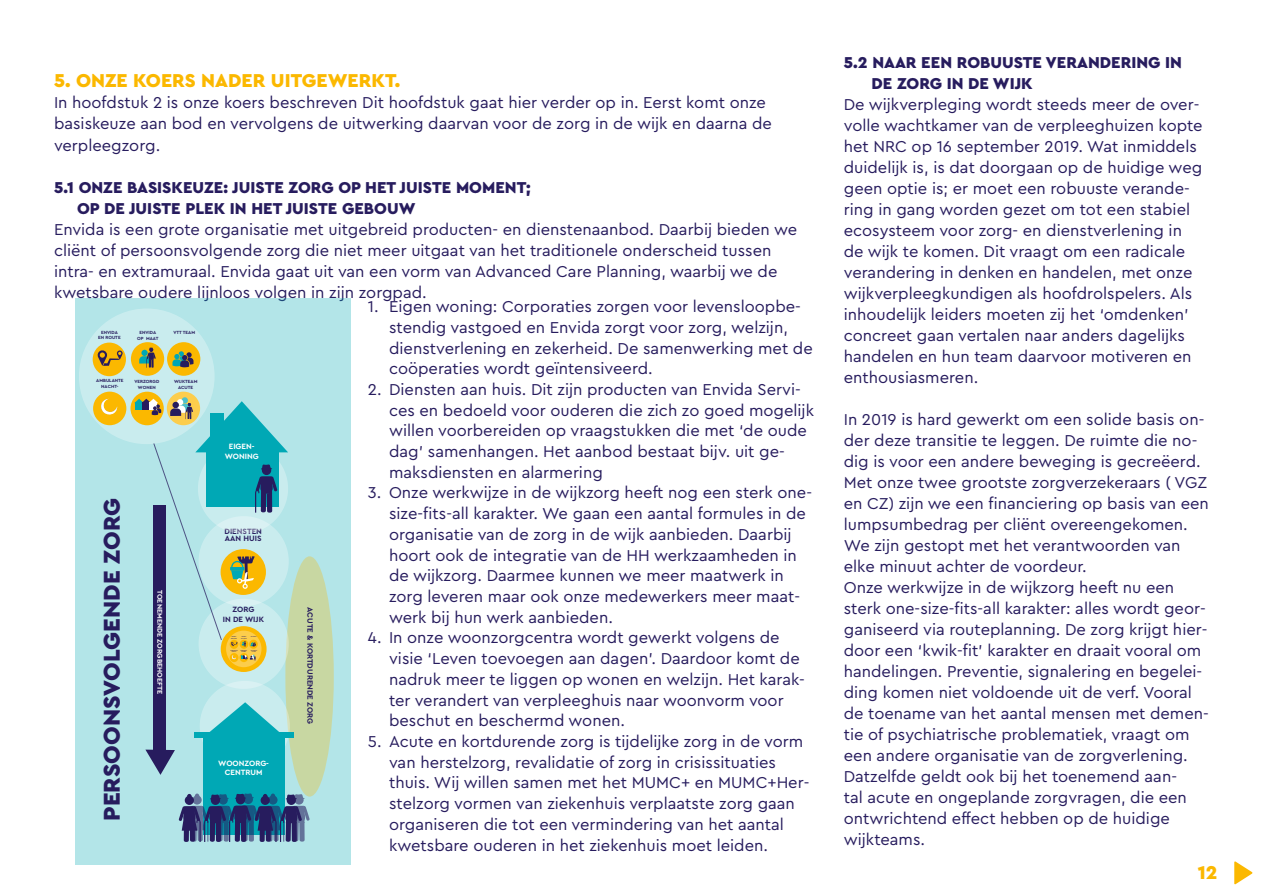
<style>
.page{position:relative;width:1263px;height:893px;background:#fff}
.page>*{position:absolute;margin:0;border:0;box-sizing:border-box;transform-origin:0 0}
.t1{font:900 24px "Cera Pro";color:#271c5e}
.t2{font:900 19.5px "Cera Pro";color:#fbb800}
.t3{font:16.5px/21px "Cera Pro";color:#271c5e}
.t4{font:900 16.5px/21px "Cera Pro";color:#271c5e}
.t5{font:700 7.95px/7.2px "Cera Pro";color:#271c5e}
.t6{font:700 7.95px/9.6px "Cera Pro";color:#fff;text-align:center}
.t7{font:700 7.2px "Cera Pro";color:#fff}
.t8{font:700 4.65px/5.7px "Cera Pro";color:#271c5e;text-align:center}
</style>
<div class="page">
<svg style="left:1234px;top:861px;width:18px;height:23px"></svg>
<div style="left:75px;top:299px;width:276px;height:566px;background:#b3e5e8"></div>
<div style="left:285px;top:556px;width:49px;height:241px;background:#c8d7a2;border-radius:50%"></div>
<div style="left:154px;top:505px;width:12px;height:253px;background:#271c5e"></div>
<svg style="left:145px;top:750px;width:30px;height:25px"></svg>
<div style="left:199px;top:599px;width:90px;height:90px;background:#c9ecee;border-radius:50%"></div>
<svg style="left:221px;top:626px;width:46px;height:46px"></svg>
<svg style="left:200px;top:681px;width:90px;height:90px"></svg>
<svg style="left:203px;top:702px;width:82px;height:30px;background:#74cfd5"></svg>
<div style="left:203px;top:736px;width:82px;height:99px;background:#00a8b5"></div>
<div style="left:194px;top:732px;width:99px;height:5px;background:#00a8b5"></div>
<svg style="left:178px;top:793px;width:132px;height:49px"></svg>
<div style="left:79px;top:308px;width:136px;height:136px;background:#c9ecee;border-radius:50%"></div>
<div style="left:93px;top:343px;width:33px;height:33px;background:#fbb800;border-radius:50%"></div>
<div style="left:167px;top:342px;width:33px;height:34px;background:#fbb800;border-radius:50%"></div>
<div style="left:130px;top:392px;width:34px;height:33px;background:#fbb800;border-radius:50%"></div>
<div style="left:131px;top:342px;width:33px;height:34px;background:#fbb800;border-radius:50%"></div>
<div style="left:93px;top:392px;width:33px;height:33px;background:#fbb800;border-radius:50%"></div>
<svg style="left:98px;top:350px;width:25px;height:16px"></svg>
<svg style="left:172px;top:351px;width:21px;height:16px"></svg>
<svg style="left:101px;top:399px;width:16px;height:16px"></svg>
<svg style="left:139px;top:347px;width:17px;height:21px"></svg>
<div style="left:226px;top:631px;width:35px;height:36px;background:#fccd4c;border-radius:50%"></div>
<div style="left:230px;top:640px;width:8px;height:9px;background:#fbb800;border-radius:50%"></div>
<svg style="left:249px;top:640px;width:9px;height:9px"></svg>
<div style="left:240px;top:653px;width:8px;height:9px;background:#fbb800;border-radius:50%"></div>
<div style="left:240px;top:640px;width:8px;height:9px;background:#fbb800;border-radius:50%"></div>
<div style="left:230px;top:653px;width:8px;height:9px;background:#fbb800;border-radius:50%"></div>
<svg style="left:232px;top:654px;width:24px;height:6px"></svg>
<svg style="left:134px;top:399px;width:154px;height:248px"></svg>
<p class="t2" style="left:54px;top:68px;width:348px">5. ONZE KOERS NADER UITGEWERKT.</p>
<p class="t3" style="left:54px;top:92px;width:719px">In hoofdstuk 2 is onze koers beschreven Dit hoofdstuk gaat hier verder op in. Eerst komt onze basiskeuze aan bod en vervolgens de uitwerking daarvan voor de zorg in de wijk en daarna de verpleegzorg.</p>
<p class="t4" style="left:77px;top:176px;width:455px;text-indent:-23px">5.1 ONZE BASISKEUZE: JUISTE ZORG OP HET JUISTE MOMENT;<br>OP DE JUISTE PLEK IN HET JUISTE GEBOUW</p>
<p class="t3" style="left:54px;top:218px;width:745px">Envida is een grote organisatie met uitgebreid producten- en dienstenaanbod. Daarbij bieden we cliënt of persoonsvolgende zorg die niet meer uitgaat van het traditionele onderscheid tussen intra- en extramuraal. Envida gaat uit van een vorm van Advanced Care Planning, waarbij we de kwetsbare oudere lijnloos volgen in zijn zorgpad.</p>
<p class="t3" style="left:389px;top:295px;width:425px;text-indent:-21px">1. Eigen woning: Corporaties zorgen voor levensloopbe&shy;stendig vastgoed en Envida zorgt voor zorg, welzijn, dienstverlening en zekerheid. De samenwerking met de coöperaties wordt geïntensiveerd.</p>
<p class="t3" style="left:389px;top:378px;width:426px;text-indent:-21px">2. Diensten aan huis. Dit zijn producten van Envida Servi&shy;ces en bedoeld voor ouderen die zich zo goed mogelijk willen voorbereiden op vraagstukken die met ‘de oude dag’ samenhangen. Het aanbod bestaat bijv. uit ge&shy;maksdiensten en alarmering</p>
<p class="t3" style="left:389px;top:482px;width:424px;text-indent:-21px">3. Onze werkwijze in de wijkzorg heeft nog een sterk one&shy;size-fits-all karakter. We gaan een aantal formules in de organisatie van de zorg in de wijk aanbieden. Daarbij hoort ook de integratie van de HH werkzaamheden in de wijkzorg. Daarmee kunnen we meer maatwerk in zorg leveren maar ook onze medewerkers meer maat&shy;werk bij hun werk aanbieden.</p>
<p class="t3" style="left:389px;top:627px;width:417px;text-indent:-21px">4. In onze woonzorgcentra wordt gewerkt volgens de visie ‘Leven toevoegen aan dagen’. Daardoor komt de nadruk meer te liggen op wonen en welzijn. Het karak&shy;ter verandert van verpleeghuis naar woonvorm voor beschut en beschermd wonen.</p>
<p class="t3" style="left:389px;top:730px;width:422px;text-indent:-21px">5. Acute en kortdurende zorg is tijdelijke zorg in de vorm van herstelzorg, revalidatie of zorg in crisissituaties thuis. Wij willen samen met het MUMC+ en MUMC+Her&shy;stelzorg vormen van ziekenhuis verplaatste zorg gaan organiseren die tot een vermindering van het aantal kwetsbare ouderen in het ziekenhuis moet leiden.</p>
<p class="t8" style="left:98px;top:329px;width:24px">ENVIDA<br>EN ROUTE</p>
<p class="t8" style="left:137px;top:329px;width:23px">ENVIDA<br>OP MAAT</p>
<p class="t8" style="left:173px;top:329px;width:23px">VTT TEAM</p>
<p class="t8" style="left:96px;top:378px;width:29px">AMBULANTE<br>NACHT-</p>
<p class="t8" style="left:134px;top:378px;width:26px">VERZORGD<br>WONEN</p>
<p class="t8" style="left:174px;top:379px;width:25px">WIJKTEAM<br>ACUTE</p>
<p class="t6" style="left:225px;top:441px;width:35px">EIGEN-<br>WONING</p>
<h1 class="t1" style="left:96px;top:821px;width:324px;rotate:-90deg">PERSOONSVOLGENDE ZORG</h1>
<p class="t5" style="left:224px;top:527px;width:39px">DIENSTEN<br>AAN HUIS</p>
<p class="t7" style="left:165px;top:590px;width:106px;rotate:90deg">TOENEMENDE ZORGBEHOEFTE</p>
<p class="t5" style="left:223px;top:604px;width:43px;line-height:9.6px;text-align:center">ZORG<br>IN DE WIJK</p>
<p class="t5" style="left:314px;top:607px;width:119px;rotate:90deg">ACUTE &amp; KORTDURENDE ZORG</p>
<p class="t6" style="left:218px;top:758px;width:52px">WOONZORG-<br>CENTRUM</p>
<p class="t4" style="left:871px;top:51px;width:312px;text-indent:-28px">5.2 NAAR EEN ROBUUSTE VERANDERING IN<br>DE ZORG IN DE WIJK</p>
<p class="t3" style="left:844px;top:93px;width:360px">De wijkverpleging wordt steeds meer de over&shy;volle wachtkamer van de verpleeghuizen kopte het NRC op 16 september 2019. Wat inmiddels duidelijk is, is dat doorgaan op de huidige weg geen optie is; er moet een robuuste verande&shy;ring in gang worden gezet om tot een stabiel ecosysteem voor zorg- en dienstverlening in de wijk te komen. Dit vraagt om een radicale verandering in denken en handelen, met onze wijkverpleegkundigen als hoofdrolspelers. Als inhoudelijk leiders moeten zij het ‘omdenken’ concreet gaan vertalen naar anders dagelijks handelen en hun team daarvoor motiveren en enthousiasmeren.</p>
<p class="t3" style="left:844px;top:408px;width:367px">In 2019 is hard gewerkt om een solide basis on&shy;der deze transitie te leggen. De ruimte die no&shy;dig is voor een andere beweging is gecreëerd.<br>Met onze twee grootste zorgverzekeraars ( VGZ en CZ) zijn we een financiering op basis van een lumpsumbedrag per cliënt overeengekomen.<br>We zijn gestopt met het verantwoorden van elke minuut achter de voordeur.<br>Onze werkwijze in de wijkzorg heeft nu een sterk one-size-fits-all karakter: alles wordt geor&shy;ganiseerd via routeplanning. De zorg krijgt hier&shy;door een ‘kwik-fit’ karakter en draait vooral om handelingen. Preventie, signalering en begelei&shy;ding komen niet voldoende uit de verf. Vooral de toename van het aantal mensen met demen&shy;tie of psychiatrische problematiek, vraagt om een andere organisatie van de zorgverlening.<br>Datzelfde geldt ook bij het toenemend aan-<br>tal acute en ongeplande zorgvragen, die een ontwrichtend effect hebben op de huidige wijkteams.</p>
<p class="t2" style="left:1198px;top:859px;width:21px">12</p>
</div>
